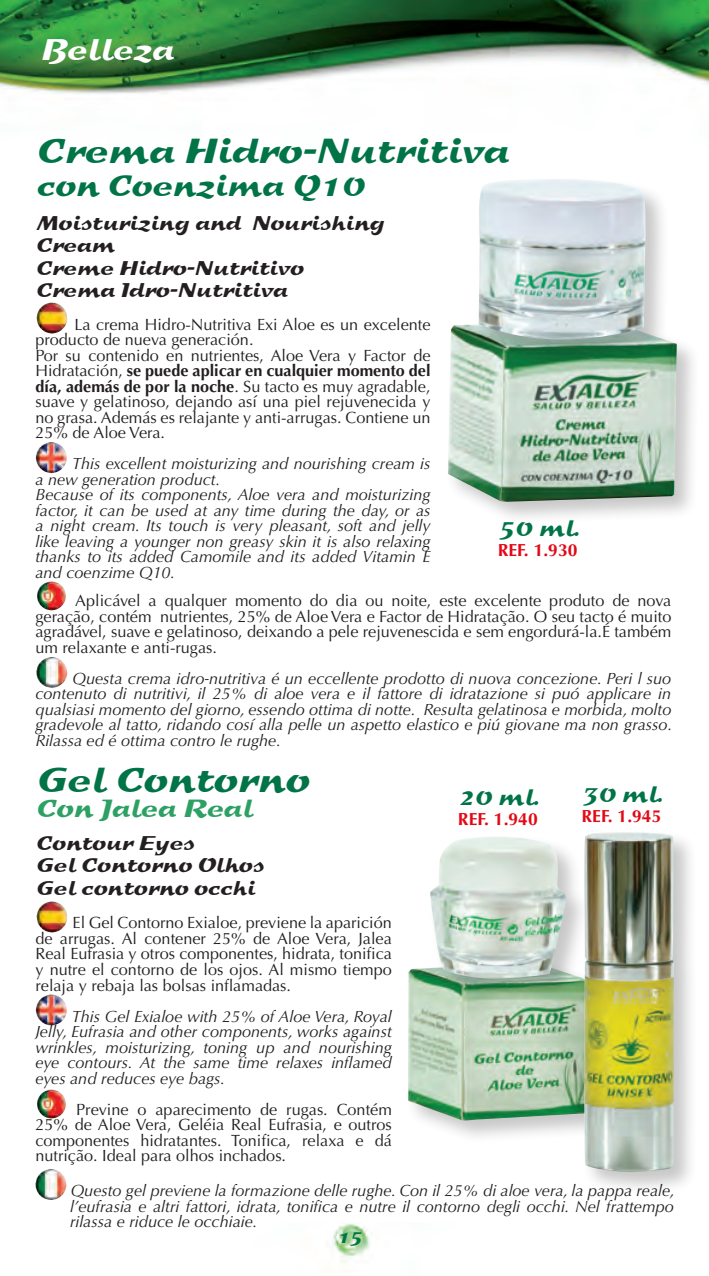
<style>
.page{position:relative;width:709px;height:1276px;background:#fff}
.page>*{position:absolute;margin:0;border:0;box-sizing:border-box;transform-origin:0 0}
.PRODUCTO{font:35px "Sprint";color:#007447}
.t1{font:30px "Sprint";color:#007447}
.t2{font:30px "Sprint";color:#fff}
.PRODUCTO-2{font:25px "Sprint";color:#2da063}
.t3{font:22.5px "Sprint";color:#007447}
.t4{font:20px/22.5px "Sprint";color:#231f20}
.t5{font:700 17.5px "Optima LT Std";color:#e20916}
.t6{font:17.5px "Sprint";color:#007447}
.t7{font:italic 16.25px/15.5px "Optima LT Std";color:#231f20;text-align:justify}
.t8{font:16.25px/15.5px "Optima LT Std";color:#231f20;text-align:justify}
.s1{font-weight:700}
</style>
<div class="page">
<img style="left:0;top:0;width:709px;height:1263px">
<img style="left:36px;top:901px;width:31px;height:31px">
<img style="left:35px;top:994px;width:32px;height:31px">
<img style="left:37px;top:1089px;width:29px;height:29px">
<img style="left:36px;top:303px;width:31px;height:31px">
<img style="left:35px;top:442px;width:32px;height:31px">
<img style="left:37px;top:581px;width:29px;height:29px">
<img style="left:36px;top:657px;width:31px;height:31px">
<div style="left:444px;top:320px;width:256px;height:206px;background:#231f20;opacity:.25"></div>
<img style="left:448px;top:323px;width:229px;height:179px">
<div style="left:475px;top:175px;width:194px;height:188px;background:#231f20;opacity:.25"></div>
<img style="left:476px;top:179px;width:171px;height:160px">
<div style="left:405px;top:959px;width:210px;height:184px;background:#231f20;opacity:.25"></div>
<img style="left:408px;top:962px;width:173px;height:158px">
<div style="left:427px;top:833px;width:162px;height:169px;background:#231f20;opacity:.25"></div>
<img style="left:429px;top:836px;width:137px;height:143px">
<div style="left:581px;top:829px;width:117px;height:367px;background:#231f20;opacity:.25"></div>
<img style="left:582px;top:832px;width:92px;height:340px">
<img style="left:35px;top:1169px;width:31px;height:31px">
<p class="t2" style="left:40px;top:31px;width:135px">Belleza</p>
<p class="PRODUCTO" style="left:35px;top:129px;width:474px">Crema Hidro-Nutritiva</p>
<p class="t1" style="left:35px;top:167px;width:329px">con Coenzima Q10</p>
<p class="t4" style="left:35px;top:211px;width:350px">Moisturizing and Nourishing<br>Cream</p>
<p class="t4" style="left:35px;top:256px;width:269px">Creme Hidro-Nutritivo</p>
<p class="t4" style="left:35px;top:279px;width:253px">Crema Idro-Nutritiva</p>
<p class="t8" style="left:35px;top:316px;width:396px;text-indent:39px">La crema Hidro-Nutritiva Exi Aloe es un excelente producto de nueva generación.</p>
<p class="t8" style="left:35px;top:347px;width:396px">Por su contenido en nutrientes, Aloe Vera y Factor de Hidratación, <span class="s1">se puede aplicar en cualquier momento del día, además de por la noche</span>. Su tacto es muy agradable, suave y gelatinoso, dejando así una piel rejuvenecida y no grasa. Además es relajante y anti-arrugas. Contiene un 25% de Aloe Vera.</p>
<p class="t7" style="left:35px;top:456px;width:396px;text-indent:37px">This excellent moisturizing and nourishing cream is a new generation product.</p>
<p class="t7" style="left:35px;top:487px;width:397px">Because of its components, Aloe vera and moisturizing factor, it can be used at any time during the day, or as a night cream. Its touch is very pleasant, soft and jelly like leaving a younger non greasy skin it is also relaxing thanks to its added Camomile and its added Vitamin E and coenzime Q10.</p>
<p class="t8" style="left:35px;top:593px;width:637px;text-indent:40px">Aplicável a qualquer momento do dia ou noite, este excelente produto de nova geração, contém nutrientes, 25% de Aloe Vera e Factor de Hidratação. O seu tacto é muito agradável, suave e gelatinoso, deixando a pele rejuvenescida e sem engordurá-la.É também um relaxante e anti-rugas.</p>
<p class="t7" style="left:35px;top:671px;width:638px;text-indent:37px">Questa crema idro-nutritiva é un eccellente prodotto di nuova concezione. Peri l suo contenuto di nutritivi, il 25% di aloe vera e il fattore di idratazione si puó applicare in qualsiasi momento del giorno, essendo ottima di notte. Resulta gelatinosa e morbida, molto gradevole al tatto, ridando cosí alla pelle un aspetto elastico e piú giovane ma non grasso.<br>Rilassa ed é ottima contro le rughe.</p>
<p class="t3" style="left:497px;top:514px;width:83px">50 ml.</p>
<p class="t5" style="left:497px;top:540px;width:81px">REF. 1.930</p>
<p class="PRODUCTO" style="left:35px;top:757px;width:274px">Gel Contorno</p>
<p class="PRODUCTO-2" style="left:35px;top:792px;width:218px">Con Jalea Real</p>
<p class="t4" style="left:35px;top:831px;width:160px">Contour Eyes</p>
<p class="t4" style="left:35px;top:854px;width:229px">Gel Contorno Olhos</p>
<p class="t4" style="left:35px;top:876px;width:220px">Gel contorno occhi</p>
<p class="t8" style="left:35px;top:915px;width:358px;text-indent:37px">El Gel Contorno Exialoe, previene la aparición de arrugas. Al contener 25% de Aloe Vera, Jalea Real Eufrasia y otros componentes, hidrata, tonifica y nutre el contorno de los ojos. Al mismo tiempo relaja y rebaja las bolsas inflamadas.</p>
<p class="t7" style="left:35px;top:1008px;width:358px;text-indent:36px">This Gel Exialoe with 25% of Aloe Vera, Royal Jelly, Eufrasia and other components, works against wrinkles, moisturizing, toning up and nourishing eye contours. At the same time relaxes inflamed eyes and reduces eye bags.</p>
<p class="t8" style="left:35px;top:1101px;width:358px;text-indent:41px">Previne o aparecimento de rugas. Contém 25% de Aloe Vera, Geléia Real Eufrasia, e outros componentes hidratantes. Tonifica, relaxa e dá nutrição. Ideal para olhos inchados.</p>
<p class="t3" style="left:457px;top:783px;width:83px">20 ml.</p>
<p class="t5" style="left:458px;top:808px;width:81px">REF. 1.940</p>
<p class="t3" style="left:581px;top:780px;width:83px">30 ml.</p>
<p class="t5" style="left:581px;top:806px;width:81px">REF. 1.945</p>
<p class="t7" style="left:70px;top:1183px;width:606px">Questo gel previene la formazione delle rughe. Con il 25% di aloe vera, la pappa reale, l’eufrasia e altri fattori, idrata, tonifica e nutre il contorno degli occhi. Nel frattempo rilassa e riduce le occhiaie.</p>
<p class="t6" style="left:337px;top:1225px;width:27px">15</p>
</div>
